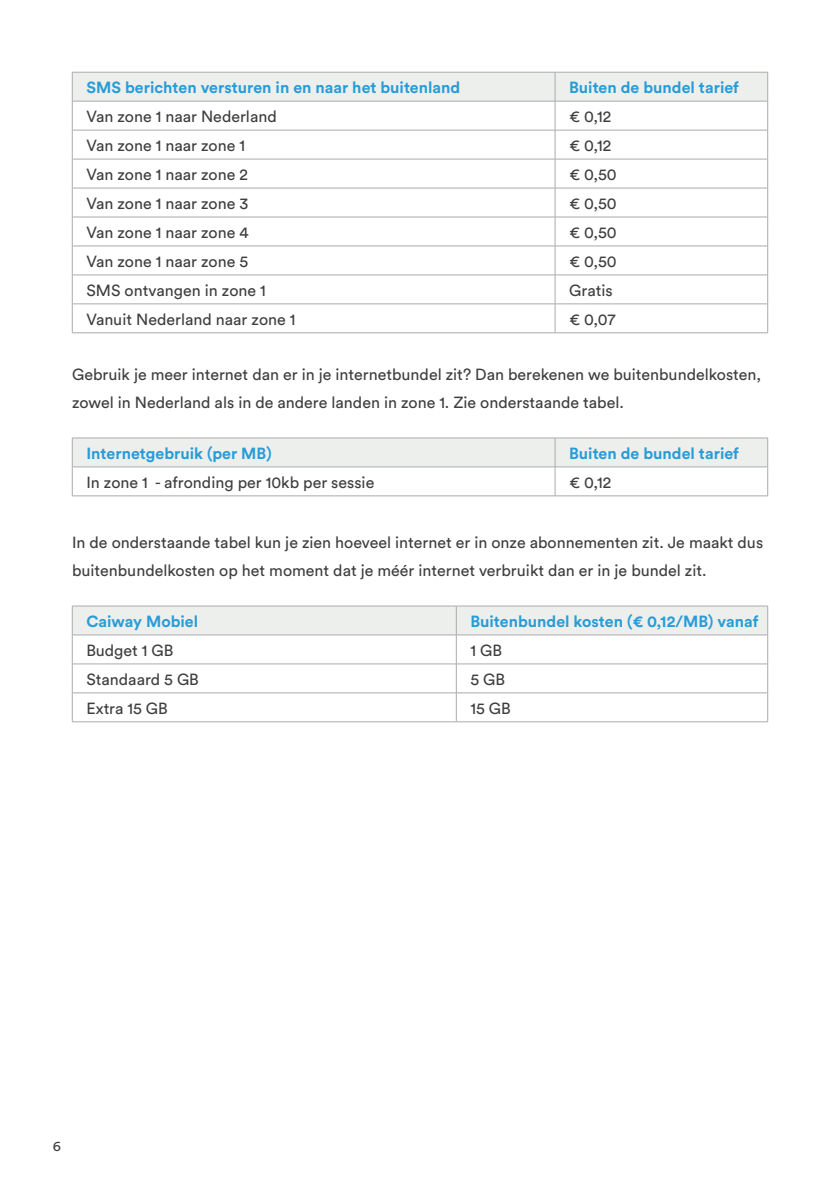
<style>
.page{position:relative;width:840px;height:1191px;background:#fff}
.page>*{position:absolute;margin:0;border:0;box-sizing:border-box;transform-origin:0 0}
.t1{font:16px/28px "Circular Pro";color:#3e3e3f}
.t2{font:700 16px "Circular Pro";color:#289cd7}
.t3{font:14px "Circular Pro";color:#3e3e3f}
</style>
<div class="page">
<svg style="left:72px;top:72px;width:696px;height:260px"></svg>
<hr style="left:72px;top:130px;width:482px;height:1px;background:#aaabaf">
<hr style="left:554px;top:130px;width:213px;height:1px;background:#aaabaf">
<hr style="left:72px;top:159px;width:482px;height:1px;background:#aaabaf">
<hr style="left:554px;top:159px;width:213px;height:1px;background:#aaabaf">
<hr style="left:72px;top:188px;width:482px;height:1px;background:#aaabaf">
<hr style="left:554px;top:188px;width:213px;height:1px;background:#aaabaf">
<hr style="left:72px;top:217px;width:482px;height:1px;background:#aaabaf">
<hr style="left:554px;top:217px;width:213px;height:1px;background:#aaabaf">
<hr style="left:72px;top:246px;width:482px;height:1px;background:#aaabaf">
<hr style="left:554px;top:246px;width:213px;height:1px;background:#aaabaf">
<hr style="left:72px;top:274px;width:482px;height:1px;background:#aaabaf">
<hr style="left:554px;top:274px;width:213px;height:1px;background:#aaabaf">
<hr style="left:72px;top:303px;width:482px;height:1px;background:#aaabaf">
<hr style="left:554px;top:303px;width:213px;height:1px;background:#aaabaf">
<hr style="left:72px;top:332px;width:482px;height:1px;background:#aaabaf">
<hr style="left:554px;top:332px;width:213px;height:1px;background:#aaabaf">
<hr style="left:72px;top:437px;width:482px;height:1px;background:#aaabaf">
<hr style="left:554px;top:437px;width:213px;height:1px;background:#aaabaf">
<svg style="left:72px;top:438px;width:696px;height:57px"></svg>
<hr style="left:72px;top:495px;width:482px;height:1px;background:#aaabaf">
<hr style="left:554px;top:495px;width:213px;height:1px;background:#aaabaf">
<hr style="left:72px;top:605px;width:384px;height:1px;background:#aaabaf">
<hr style="left:456px;top:605px;width:311px;height:1px;background:#aaabaf">
<svg style="left:72px;top:606px;width:696px;height:115px"></svg>
<hr style="left:72px;top:663px;width:384px;height:1px;background:#aaabaf">
<hr style="left:456px;top:663px;width:311px;height:1px;background:#aaabaf">
<hr style="left:72px;top:692px;width:384px;height:1px;background:#aaabaf">
<hr style="left:456px;top:692px;width:311px;height:1px;background:#aaabaf">
<hr style="left:72px;top:721px;width:384px;height:1px;background:#aaabaf">
<hr style="left:456px;top:721px;width:311px;height:1px;background:#aaabaf">
<p class="t2" style="left:86px;top:77px;width:375px">SMS berichten versturen in en naar het buitenland</p>
<p class="t2" style="left:569px;top:77px;width:171px">Buiten de bundel tarief</p>
<p class="t1" style="left:86px;top:102px;width:192px">Van zone 1 naar Nederland</p>
<p class="t1" style="left:569px;top:102px;width:43px">€ 0,12</p>
<p class="t1" style="left:86px;top:131px;width:160px">Van zone 1 naar zone 1</p>
<p class="t1" style="left:569px;top:131px;width:43px">€ 0,12</p>
<p class="t1" style="left:86px;top:160px;width:163px">Van zone 1 naar zone 2</p>
<p class="t1" style="left:569px;top:160px;width:49px">€ 0,50</p>
<p class="t1" style="left:86px;top:189px;width:163px">Van zone 1 naar zone 3</p>
<p class="t1" style="left:569px;top:189px;width:49px">€ 0,50</p>
<p class="t1" style="left:86px;top:218px;width:163px">Van zone 1 naar zone 4</p>
<p class="t1" style="left:569px;top:218px;width:49px">€ 0,50</p>
<p class="t1" style="left:86px;top:246px;width:163px">Van zone 1 naar zone 5</p>
<p class="t1" style="left:569px;top:246px;width:49px">€ 0,50</p>
<p class="t1" style="left:86px;top:275px;width:181px">SMS ontvangen in zone 1</p>
<p class="t1" style="left:569px;top:275px;width:45px">Gratis</p>
<p class="t1" style="left:86px;top:304px;width:210px">Vanuit Nederland naar zone 1</p>
<p class="t1" style="left:569px;top:304px;width:48px">€ 0,07</p>
<p class="t1" style="left:72px;top:360px;width:690px">Gebruik je meer internet dan er in je internetbundel zit? Dan berekenen we buitenbundelkosten, zowel in Nederland als in de andere landen in zone 1. Zie onderstaande tabel.</p>
<p class="t2" style="left:86px;top:442px;width:186px">Internetgebruik (per MB)</p>
<p class="t2" style="left:569px;top:442px;width:171px">Buiten de bundel tarief</p>
<p class="t1" style="left:86px;top:467px;width:289px">In zone 1 - afronding per 10kb per sessie</p>
<p class="t1" style="left:569px;top:467px;width:43px">€ 0,12</p>
<p class="t1" style="left:72px;top:528px;width:692px">In de onderstaande tabel kun je zien hoeveel internet er in onze abonnementen zit. Je maakt dus buitenbundelkosten op het moment dat je méér internet verbruikt dan er in je bundel zit.</p>
<p class="t2" style="left:86px;top:610px;width:113px">Caiway Mobiel</p>
<p class="t2" style="left:470px;top:610px;width:289px">Buitenbundel kosten (€ 0,12/MB) vanaf</p>
<p class="t1" style="left:86px;top:635px;width:88px">Budget 1 GB</p>
<p class="t1" style="left:470px;top:635px;width:33px">1 GB</p>
<p class="t1" style="left:86px;top:664px;width:114px">Standaard 5 GB</p>
<p class="t1" style="left:470px;top:664px;width:36px">5 GB</p>
<p class="t1" style="left:86px;top:693px;width:83px">Extra 15 GB</p>
<p class="t1" style="left:470px;top:693px;width:42px">15 GB</p>
<p class="t3" style="left:53px;top:1136px;width:10px">6</p>
</div>
